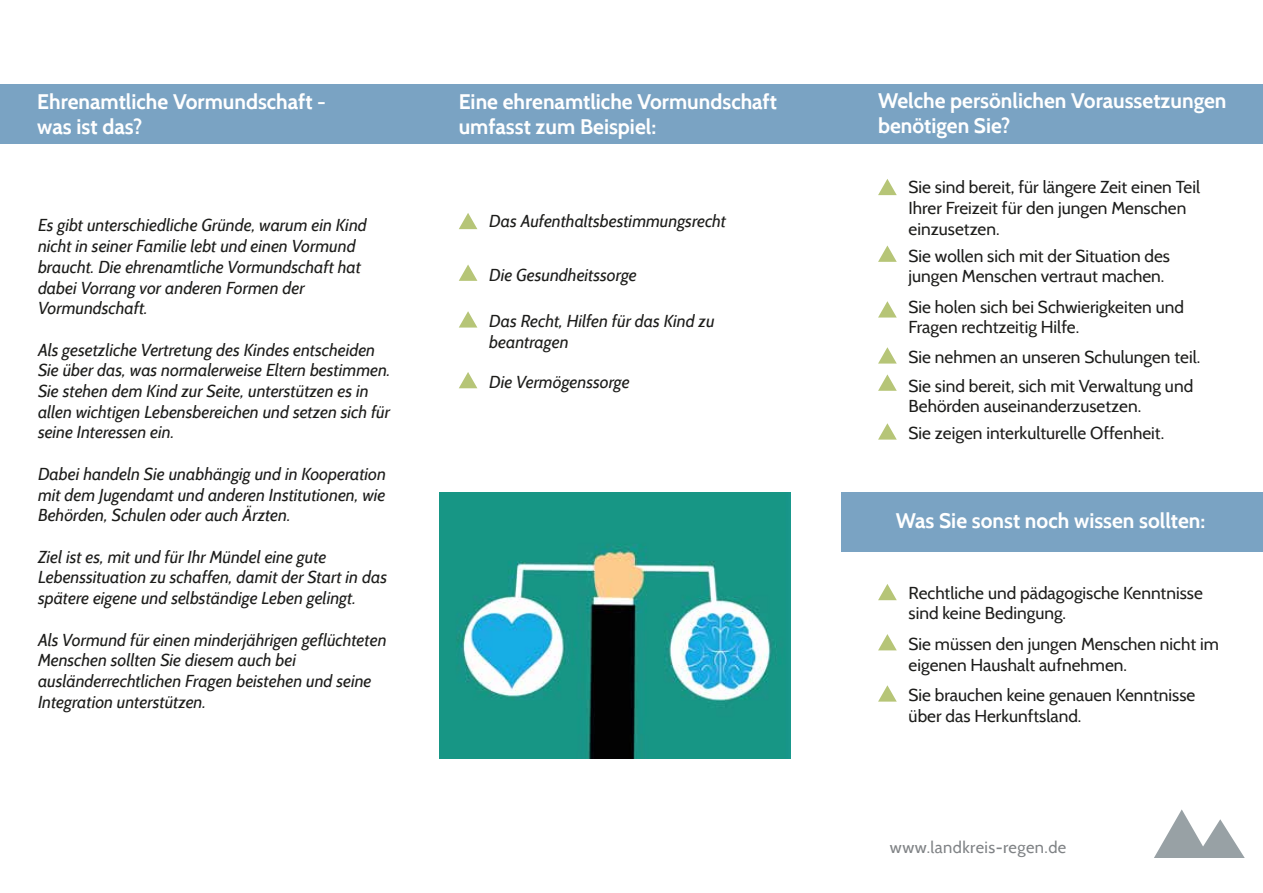
<style>
.page{position:relative;width:1263px;height:893px;background:#fff}
.page>*{position:absolute;margin:0;border:0;box-sizing:border-box;transform-origin:0 0}
.t1{font:700 21px/25.2px "Cabin";color:#fff}
.t2{font:italic 17.25px/20.7px "Cabin";color:#1d1d1b}
.t3{font:17.25px/20.7px "Cabin";color:#1d1d1b}
.t4{font:16.5px "Cabin";letter-spacing:.025em;color:#808386}
</style>
<div class="page">
<svg style="left:1154px;top:810px;width:90px;height:47px"></svg>
<svg style="left:459px;top:213px;width:18px;height:16px"></svg>
<svg style="left:459px;top:264px;width:18px;height:17px"></svg>
<div style="left:0;top:84px;width:1263px;height:60px;background:#7aa3c3"></div>
<svg style="left:459px;top:311px;width:18px;height:17px"></svg>
<svg style="left:459px;top:372px;width:18px;height:16px"></svg>
<img style="left:440px;top:492px;width:350px;height:266px">
<svg style="left:878px;top:179px;width:19px;height:16px"></svg>
<svg style="left:878px;top:245px;width:19px;height:17px"></svg>
<svg style="left:878px;top:301px;width:19px;height:17px"></svg>
<svg style="left:878px;top:347px;width:19px;height:17px"></svg>
<svg style="left:878px;top:374px;width:19px;height:17px"></svg>
<svg style="left:878px;top:423px;width:19px;height:17px"></svg>
<div style="left:841px;top:492px;width:421px;height:60px;background:#7aa3c3"></div>
<svg style="left:878px;top:584px;width:19px;height:16px"></svg>
<svg style="left:878px;top:634px;width:19px;height:16px"></svg>
<svg style="left:878px;top:685px;width:19px;height:17px"></svg>
<p class="t1" style="left:37px;top:89px;width:290px">Ehrenamtliche Vormundschaft - was ist das?</p>
<p class="t2" style="left:38px;top:215px;width:330px">Es gibt unterschiedliche Gründe, warum ein Kind nicht in seiner Familie lebt und einen Vormund braucht. Die ehrenamtliche Vormundschaft hat dabei Vorrang vor anderen Formen der Vormundschaft.</p>
<p class="t2" style="left:38px;top:339px;width:354px">Als gesetzliche Vertretung des Kindes entscheiden Sie über das, was normalerweise Eltern bestimmen.<br>Sie stehen dem Kind zur Seite, unterstützen es in allen wichtigen Lebensbereichen und setzen sich für seine Interessen ein.</p>
<p class="t2" style="left:38px;top:463px;width:350px;text-align:justify">Dabei handeln Sie unabhängig und in Kooperation mit dem Jugendamt und anderen Institutionen, wie Behörden, Schulen oder auch Ärzten.</p>
<p class="t2" style="left:38px;top:546px;width:351px">Ziel ist es, mit und für Ihr Mündel eine gute<br>Lebenssituation zu schaffen, damit der Start in das spätere eigene und selbständige Leben gelingt.</p>
<p class="t2" style="left:38px;top:629px;width:350px">Als Vormund für einen minderjährigen geflüchteten Menschen sollten Sie diesem auch bei ausländerrechtlichen Fragen beistehen und seine Integration unterstützen.</p>
<p class="t1" style="left:459px;top:89px;width:320px">Eine ehrenamtliche Vormundschaft umfasst zum Beispiel:</p>
<p class="t1" style="left:878px;top:88px;width:350px">Welche persönlichen Voraussetzungen benötigen Sie?</p>
<p class="t2" style="left:489px;top:211px;width:238px">Das Aufenthaltsbestimmungsrecht</p>
<p class="t2" style="left:489px;top:264px;width:149px">Die Gesundheitssorge</p>
<p class="t2" style="left:489px;top:310px;width:227px">Das Recht, Hilfen für das Kind zu beantragen</p>
<p class="t2" style="left:489px;top:371px;width:142px">Die Vermögenssorge</p>
<p class="t3" style="left:909px;top:177px;width:293px">Sie sind bereit, für längere Zeit einen Teil<br>Ihrer Freizeit für den jungen Menschen einzusetzen.</p>
<p class="t3" style="left:909px;top:245px;width:263px">Sie wollen sich mit der Situation des jungen Menschen vertraut machen.</p>
<p class="t3" style="left:909px;top:296px;width:277px">Sie holen sich bei Schwierigkeiten und<br>Fragen rechtzeitig Hilfe.</p>
<p class="t3" style="left:909px;top:343px;width:293px;line-height:28.5px">Sie nehmen an unseren Schulungen teil.<br>Sie sind bereit, sich mit Verwaltung und</p>
<p class="t3" style="left:909px;top:393px;width:257px;line-height:26.5px">Behörden auseinanderzusetzen.<br>Sie zeigen interkulturelle Offenheit.</p>
<p class="t1" style="left:896px;top:508px;width:311px">Was Sie sonst noch wissen sollten:</p>
<p class="t3" style="left:909px;top:582px;width:296px">Rechtliche und pädagogische Kenntnisse sind keine Bedingung.</p>
<p class="t3" style="left:909px;top:634px;width:312px">Sie müssen den jungen Menschen nicht im eigenen Haushalt aufnehmen.</p>
<p class="t3" style="left:909px;top:685px;width:288px">Sie brauchen keine genauen Kenntnisse über das Herkunftsland.</p>
<p class="t4" style="left:890px;top:837px;width:178px">www.landkreis-regen.de</p>
</div>
